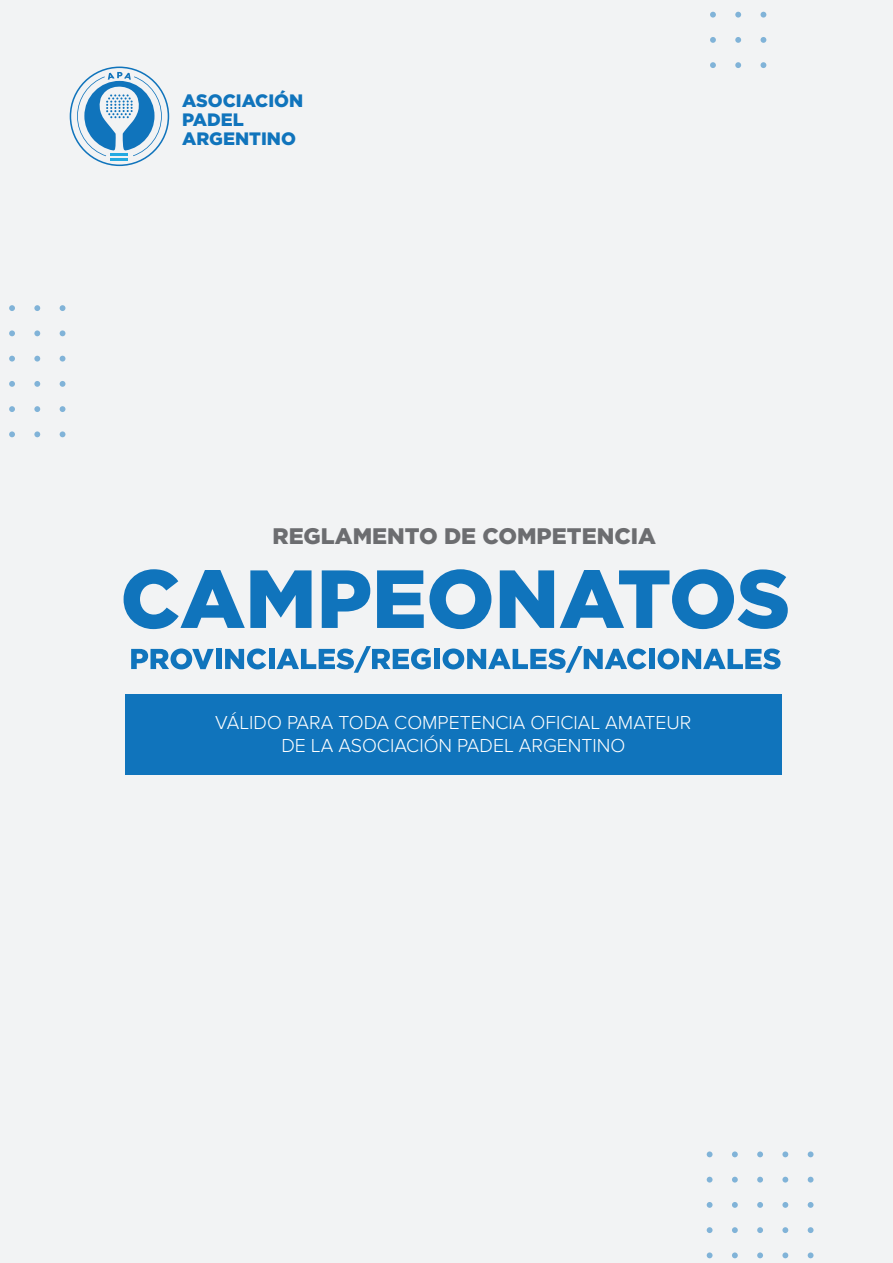
<style>
.page{position:relative;width:893px;height:1263px;background:#f2f3f4}
.page>*{position:absolute;margin:0;border:0;box-sizing:border-box;transform-origin:0 0}
.t1{font:900 22.5px "Gotham";color:#6c6d70}
.t2{font:300 19.5px/23.4px "Proxima Nova";color:#fff;text-align:center}
.t3{font:900 18px/18.9px "Gotham";color:#1074bc}
</style>
<div class="page">
<svg style="left:70px;top:67px;width:99px;height:99px"></svg>
<svg style="left:9px;top:305px;width:6px;height:6px"></svg>
<svg style="left:34px;top:305px;width:6px;height:6px"></svg>
<svg style="left:60px;top:305px;width:5px;height:6px"></svg>
<svg style="left:9px;top:330px;width:6px;height:6px"></svg>
<svg style="left:34px;top:330px;width:6px;height:6px"></svg>
<svg style="left:60px;top:330px;width:5px;height:6px"></svg>
<svg style="left:9px;top:356px;width:6px;height:6px"></svg>
<svg style="left:34px;top:356px;width:6px;height:6px"></svg>
<svg style="left:60px;top:356px;width:5px;height:6px"></svg>
<svg style="left:9px;top:381px;width:6px;height:6px"></svg>
<svg style="left:34px;top:381px;width:6px;height:6px"></svg>
<svg style="left:60px;top:381px;width:5px;height:6px"></svg>
<svg style="left:9px;top:406px;width:6px;height:6px"></svg>
<svg style="left:34px;top:406px;width:6px;height:6px"></svg>
<svg style="left:60px;top:406px;width:5px;height:6px"></svg>
<svg style="left:9px;top:431px;width:6px;height:6px"></svg>
<svg style="left:34px;top:431px;width:6px;height:6px"></svg>
<svg style="left:60px;top:431px;width:5px;height:6px"></svg>
<svg style="left:808px;top:1151px;width:5px;height:6px"></svg>
<svg style="left:808px;top:1177px;width:5px;height:5px"></svg>
<svg style="left:808px;top:1202px;width:5px;height:6px"></svg>
<svg style="left:808px;top:1227px;width:5px;height:6px"></svg>
<svg style="left:808px;top:1252px;width:5px;height:6px"></svg>
<svg style="left:782px;top:1151px;width:6px;height:6px"></svg>
<svg style="left:782px;top:1177px;width:6px;height:5px"></svg>
<svg style="left:782px;top:1202px;width:6px;height:6px"></svg>
<svg style="left:782px;top:1227px;width:6px;height:6px"></svg>
<svg style="left:782px;top:1252px;width:6px;height:6px"></svg>
<svg style="left:757px;top:1151px;width:6px;height:6px"></svg>
<svg style="left:757px;top:1177px;width:6px;height:5px"></svg>
<svg style="left:757px;top:1202px;width:6px;height:6px"></svg>
<svg style="left:757px;top:1227px;width:6px;height:6px"></svg>
<svg style="left:757px;top:1252px;width:6px;height:6px"></svg>
<svg style="left:732px;top:1151px;width:6px;height:6px"></svg>
<svg style="left:732px;top:1177px;width:6px;height:5px"></svg>
<svg style="left:732px;top:1202px;width:6px;height:6px"></svg>
<svg style="left:732px;top:1227px;width:6px;height:6px"></svg>
<svg style="left:732px;top:1252px;width:6px;height:6px"></svg>
<svg style="left:707px;top:1151px;width:5px;height:6px"></svg>
<svg style="left:707px;top:1177px;width:5px;height:5px"></svg>
<svg style="left:707px;top:1202px;width:5px;height:6px"></svg>
<svg style="left:707px;top:1227px;width:5px;height:6px"></svg>
<svg style="left:707px;top:1252px;width:5px;height:6px"></svg>
<svg style="left:710px;top:12px;width:6px;height:6px"></svg>
<svg style="left:735px;top:12px;width:6px;height:6px"></svg>
<svg style="left:760px;top:12px;width:6px;height:6px"></svg>
<svg style="left:710px;top:37px;width:6px;height:6px"></svg>
<svg style="left:735px;top:37px;width:6px;height:6px"></svg>
<svg style="left:760px;top:37px;width:6px;height:6px"></svg>
<svg style="left:710px;top:62px;width:6px;height:6px"></svg>
<svg style="left:735px;top:62px;width:6px;height:6px"></svg>
<svg style="left:760px;top:62px;width:6px;height:6px"></svg>
<svg style="left:124px;top:569px;width:188px;height:60px"></svg>
<svg style="left:322px;top:570px;width:48px;height:58px"></svg>
<svg style="left:377px;top:569px;width:114px;height:60px"></svg>
<svg style="left:500px;top:570px;width:54px;height:58px"></svg>
<svg style="left:560px;top:569px;width:228px;height:60px"></svg>
<svg style="left:131px;top:648px;width:83px;height:21px"></svg>
<div style="left:216px;top:649px;width:5px;height:20px;background:#1074bc"></div>
<svg style="left:225px;top:648px;width:41px;height:21px"></svg>
<div style="left:269px;top:649px;width:5px;height:20px;background:#1074bc"></div>
<svg style="left:276px;top:646px;width:155px;height:27px"></svg>
<div style="left:434px;top:649px;width:6px;height:20px;background:#1074bc"></div>
<svg style="left:443px;top:646px;width:203px;height:27px"></svg>
<div style="left:649px;top:649px;width:6px;height:20px;background:#1074bc"></div>
<svg style="left:658px;top:648px;width:123px;height:21px"></svg>
<div style="left:125px;top:694px;width:657px;height:80px;background:#1074bc"></div>
<p class="t3" style="left:182px;top:91px;width:123px">ASOCIACIÓN<br>PADEL<br>ARGENTINO</p>
<p class="t1" style="left:273px;top:523px;width:385px">REGLAMENTO DE COMPETENCIA</p>
<p class="t2" style="left:215px;top:711px;width:478px">VÁLIDO PARA TODA COMPETENCIA OFICIAL AMATEUR<br>DE LA ASOCIACIÓN PADEL ARGENTINO</p>
</div>
